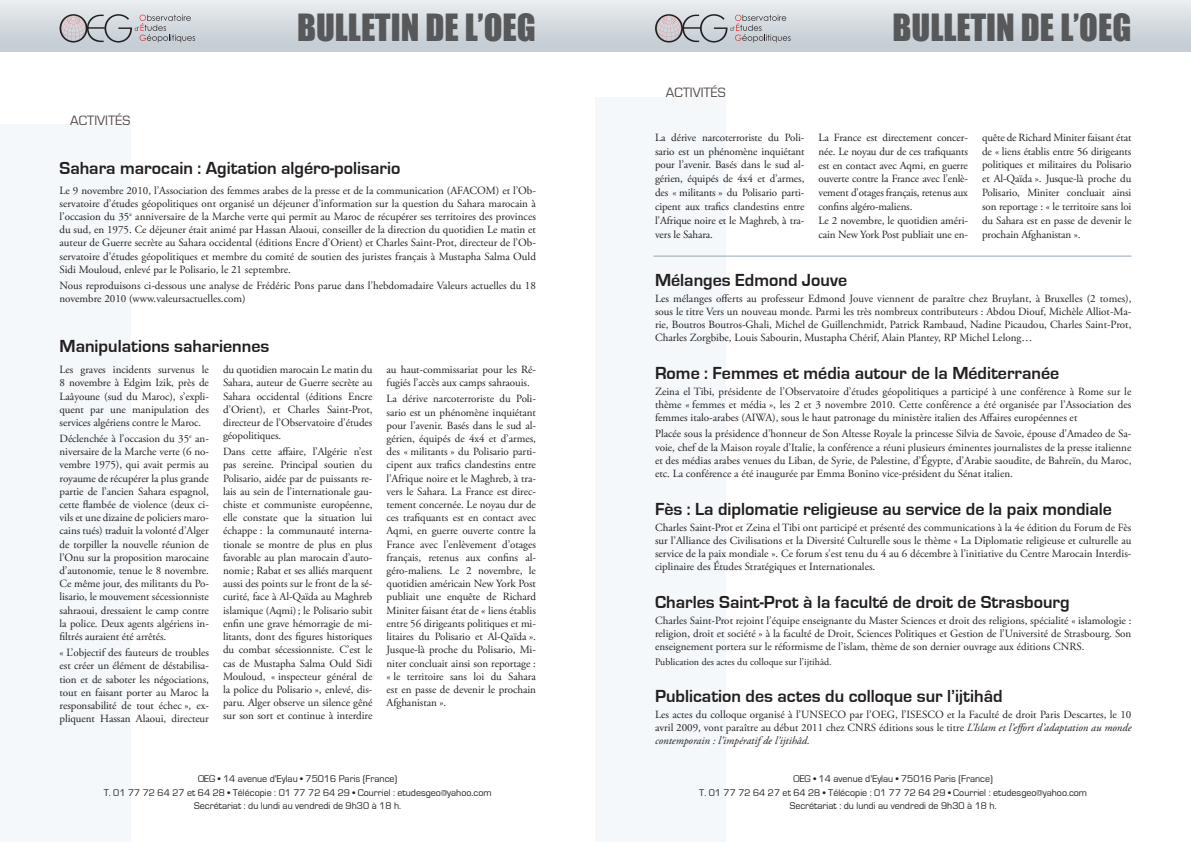
<style>
.page{position:relative;width:1191px;height:842px;background:#fff}
.page>*{position:absolute;margin:0;border:0;box-sizing:border-box;transform-origin:0 0}
.t1{font:34.4px "Impact";color:#57585a}
.t2{font:700 18px "Eurostile";color:#231f20}
.t3{font:14px "Eurostile";color:#524a47}
.t4{font:11px/13.2px "Adobe Garamond Pro";letter-spacing:-.005em;color:#231f20;text-align:justify}
.t5{font:10px/13.4px "Eurostile";color:#231f20;text-align:center}
.t6{font:10px "Adobe Garamond Pro";color:#231f20}
.s1{font-style:italic}
</style>
<div class="page">
<div style="left:0;top:125px;width:130px;height:717px;background:#f4f8fa"></div>
<div style="left:0;top:0;width:1191px;height:51px;background:linear-gradient(to bottom,#eaedf0,#bfcad0)"></div>
<svg style="left:60px;top:14px;width:135px;height:29px;background:#b9bbbf"></svg>
<div style="left:595px;top:97px;width:130px;height:745px;background:#f4f8fa"></div>
<hr style="left:653px;top:256px;width:478px;height:1px;background:#98a7b1">
<svg style="left:655px;top:14px;width:135px;height:29px;background:#b9bbbf"></svg>
<p class="t3" style="left:70px;top:113px;width:53px">Activités</p>
<h1 class="t1" style="left:297px;top:1px;width:238px">BULLETIN DE L’OEG</h1>
<h2 class="t2" style="left:60px;top:159px;width:342px">Sahara marocain : Agitation algéro-polisario</h2>
<p class="t4" style="left:60px;top:184px;width:478px">Le 9 novembre 2010, l’Association des femmes arabes de la presse et de la communication (AFACOM) et l’Ob&shy;servatoire d’études géopolitiques ont organisé un déjeuner d’information sur la question du Sahara marocain à l’occasion du 35<sup>e</sup> anniversaire de la Marche verte qui permit au Maroc de récupérer ses territoires des provinces du sud, en 1975. Ce déjeuner était animé par Hassan Alaoui, conseiller de la direction du quotidien Le matin et auteur de Guerre secrète au Sahara occidental (éditions Encre d’Orient) et Charles Saint-Prot, directeur de l’Ob&shy;servatoire d’études géopolitiques et membre du comité de soutien des juristes français à Mustapha Salma Ould Sidi Mouloud, enlevé par le Polisario, le 21 septembre.</p>
<p class="t4" style="left:60px;top:279px;width:478px">Nous reproduisons ci-dessous une analyse de Frédéric Pons parue dans l’hebdomadaire Valeurs actuelles du 18 novembre 2010 (www.valeursactuelles.com)</p>
<h2 class="t2" style="left:60px;top:336px;width:211px">Manipulations sahariennes</h2>
<p class="t4" style="left:60px;top:363px;width:151px">Les graves incidents survenus le 8 novembre à Edgim Izik, près de Laâyoune (sud du Maroc), s’expli&shy;quent par une manipulation des services algériens contre le Maroc.</p>
<p class="t4" style="left:60px;top:432px;width:151px">Déclenchée à l’occasion du 35<sup>e</sup> an&shy;niversaire de la Marche verte (6 no&shy;vembre 1975), qui avait permis au royaume de récupérer la plus grande partie de l’ancien Sahara espagnol, cette flambée de violence (deux ci&shy;vils et une dizaine de policiers maro&shy;cains tués) traduit la volonté d’Alger de torpiller la nouvelle réunion de l’Onu sur la proposition marocaine d’autonomie, tenue le 8 novembre.<br>Ce même jour, des militants du Po&shy;lisario, le mouvement sécessionniste sahraoui, dressaient le camp contre la police. Deux agents algériens in&shy;filtrés auraient été arrêtés.</p>
<p class="t4" style="left:60px;top:646px;width:151px">« L’objectif des fauteurs de troubles est créer un élément de déstabilisa&shy;tion et de saboter les négociations, tout en faisant porter au Maroc la responsabilité de tout échec », ex&shy;pliquent Hassan Alaoui, directeur</p>
<p class="t4" style="left:223px;top:363px;width:151px">du quotidien marocain Le matin du Sahara, auteur de Guerre secrète au Sahara occidental (éditions Encre d’Orient), et Charles Saint-Prot, directeur de l’Observatoire d’études géopolitiques.</p>
<p class="t4" style="left:223px;top:446px;width:151px">Dans cette affaire, l’Algérie n’est pas sereine. Principal soutien du Polisario, aidée par de puissants re&shy;lais au sein de l’internationale gau&shy;chiste et communiste européenne, elle constate que la situation lui échappe : la communauté interna&shy;tionale se montre de plus en plus favorable au plan marocain d’auto&shy;nomie; Rabat et ses alliés marquent aussi des points sur le front de la sé&shy;curité, face à Al-Qaïda au Maghreb islamique (Aqmi); le Polisario subit enfin une grave hémorragie de mi&shy;litants, dont des figures historiques du combat sécessionniste. C’est le cas de Mustapha Salma Ould Sidi Mouloud, « inspecteur général de la police du Polisario », enlevé, dis&shy;paru. Alger observe un silence gêné sur son sort et continue à interdire</p>
<p class="t4" style="left:386px;top:363px;width:151px">au haut-commissariat pour les Ré&shy;fugiés l’accès aux camps sahraouis.</p>
<p class="t4" style="left:386px;top:393px;width:151px">La dérive narcoterroriste du Poli&shy;sario est un phénomène inquiétant pour l’avenir. Basés dans le sud al&shy;gérien, équipés de 4x4 et d’armes, des « militants » du Polisario parti&shy;cipent aux trafics clandestins entre l’Afrique noire et le Maghreb, à tra&shy;vers le Sahara. La France est direc&shy;tement concernée. Le noyau dur de ces trafiquants est en contact avec Aqmi, en guerre ouverte contre la France avec l’enlèvement d’otages français, retenus aux confins al&shy;géro-maliens. Le 2 novembre, le quotidien américain New York Post publiait une enquête de Richard Miniter faisant état de « liens établis entre 56 dirigeants politiques et mi&shy;litaires du Polisario et Al-Qaïda ».<br>Jusque-là proche du Polisario, Mi&shy;niter concluait ainsi son reportage : « le territoire sans loi du Sahara est en passe de devenir le prochain Afghanistan ».</p>
<p class="t5" style="left:104px;top:772px;width:389px">OEG • 14 avenue d’Eylau • 75016 Paris (France)<br>T. 01 77 72 64 27 et 64 28 • Télécopie : 01 77 72 64 29 • Courriel : etudesgeo@yahoo.com<br>Secrétariat : du lundi au vendredi de 9h30 à 18 h.</p>
<h1 class="t1" style="left:892px;top:1px;width:238px">BULLETIN DE L’OEG</h1>
<p class="t3" style="left:666px;top:85px;width:53px">Activités</p>
<p class="t4" style="left:655px;top:131px;width:151px;line-height:13.8px">La dérive narcoterroriste du Poli&shy;sario est un phénomène inquiétant pour l’avenir. Basés dans le sud al&shy;gérien, équipés de 4x4 et d’armes, des « militants » du Polisario parti&shy;cipent aux trafics clandestins entre l’Afrique noire et le Maghreb, à tra&shy;vers le Sahara.</p>
<p class="t4" style="left:818px;top:131px;width:151px;line-height:13.8px;text-align:left">La France est directement concer&shy;née. Le noyau dur de ces trafiquants est en contact avec Aqmi, en guerre ouverte contre la France avec l’enlè&shy;vement d’otages français, retenus aux confins algéro-maliens.<br>Le 2 novembre, le quotidien améri&shy;cain New York Post publiait une en-</p>
<p class="t4" style="left:982px;top:131px;width:151px;line-height:13.8px">quête de Richard Miniter faisant état de « liens établis entre 56 dirigeants politiques et militaires du Polisario et Al-Qaïda ». Jusque-là proche du Polisario, Miniter concluait ainsi son reportage : « le territoire sans loi du Sahara est en passe de devenir le prochain Afghanistan ».</p>
<h2 class="t2" style="left:655px;top:270px;width:194px">Mélanges Edmond Jouve</h2>
<p class="t4" style="left:655px;top:292px;width:478px">Les mélanges offerts au professeur Edmond Jouve viennent de paraître chez Bruylant, à Bruxelles (2 tomes), sous le titre Vers un nouveau monde. Parmi les très nombreux contributeurs : Abdou Diouf, Michèle Alliot-Ma&shy;rie, Boutros Boutros-Ghali, Michel de Guillenchmidt, Patrick Rambaud, Nadine Picaudou, Charles Saint-Prot, Charles Zorgbibe, Louis Sabourin, Mustapha Chérif, Alain Plantey, RP Michel Lelong…</p>
<h2 class="t2" style="left:655px;top:363px;width:406px">Rome : Femmes et média autour de la Méditerranée</h2>
<p class="t4" style="left:655px;top:385px;width:478px">Zeina el Tibi, présidente de l’Observatoire d’études géopolitiques a participé à une conférence à Rome sur le thème « femmes et média », les 2 et 3 novembre 2010. Cette conférence a été organisée par l’Association des femmes italo-arabes (AIWA), sous le haut patronage du ministère italien des Affaires européennes et</p>
<p class="t4" style="left:655px;top:428px;width:478px">Placée sous la présidence d’honneur de Son Altesse Royale la princesse Silvia de Savoie, épouse d’Amadeo de Sa&shy;voie, chef de la Maison royale d’Italie, la conférence a réuni plusieurs éminentes journalistes de la presse italienne et des médias arabes venues du Liban, de Syrie, de Palestine, d’Égypte, d’Arabie saoudite, de Bahreïn, du Maroc, etc. La conférence a été inaugurée par Emma Bonino vice-président du Sénat italien.</p>
<h2 class="t2" style="left:655px;top:499px;width:458px">Fès : La diplomatie religieuse au service de la paix mondiale</h2>
<p class="t4" style="left:655px;top:521px;width:478px">Charles Saint-Prot et Zeina el Tibi ont participé et présenté des communications à la 4e édition du Forum de Fès sur l’Alliance des Civilisations et la Diversité Culturelle sous le thème « La Diplomatie religieuse et culturelle au service de la paix mondiale ». Ce forum s’est tenu du 4 au 6 décembre à l’initiative du Centre Marocain Interdis&shy;ciplinaire des Études Stratégiques et Internationales.</p>
<h2 class="t2" style="left:655px;top:592px;width:416px">Charles Saint-Prot à la faculté de droit de Strasbourg</h2>
<p class="t4" style="left:655px;top:614px;width:478px">Charles Saint-Prot rejoint l’équipe enseignante du Master Sciences et droit des religions, spécialité « islamologie : religion, droit et société » à la faculté de Droit, Sciences Politiques et Gestion de l’Université de Strasbourg. Son enseignement portera sur le réformisme de l’islam, thème de son dernier ouvrage aux éditions CNRS.</p>
<p class="t6" style="left:655px;top:656px;width:178px">Publication des actes du colloque sur l’ijtihâd.</p>
<h2 class="t2" style="left:655px;top:686px;width:349px">Publication des actes du colloque sur l’ijtihâd</h2>
<p class="t4" style="left:655px;top:708px;width:478px">Les actes du colloque organisé à l’UNSECO par l’OEG, l’ISESCO et la Faculté de droit Paris Descartes, le 10 avril 2009, vont paraître au début 2011 chez CNRS éditions sous le titre <span class="s1">L’Islam et l’effort d’adaptation au monde contemporain : l’impératif de l’ijtihâd.</span></p>
<p class="t5" style="left:699px;top:772px;width:389px">OEG • 14 avenue d’Eylau • 75016 Paris (France)<br>T. 01 77 72 64 27 et 64 28 • Télécopie : 01 77 72 64 29 • Courriel : etudesgeo@yahoo.com<br>Secrétariat : du lundi au vendredi de 9h30 à 18 h.</p>
</div>
